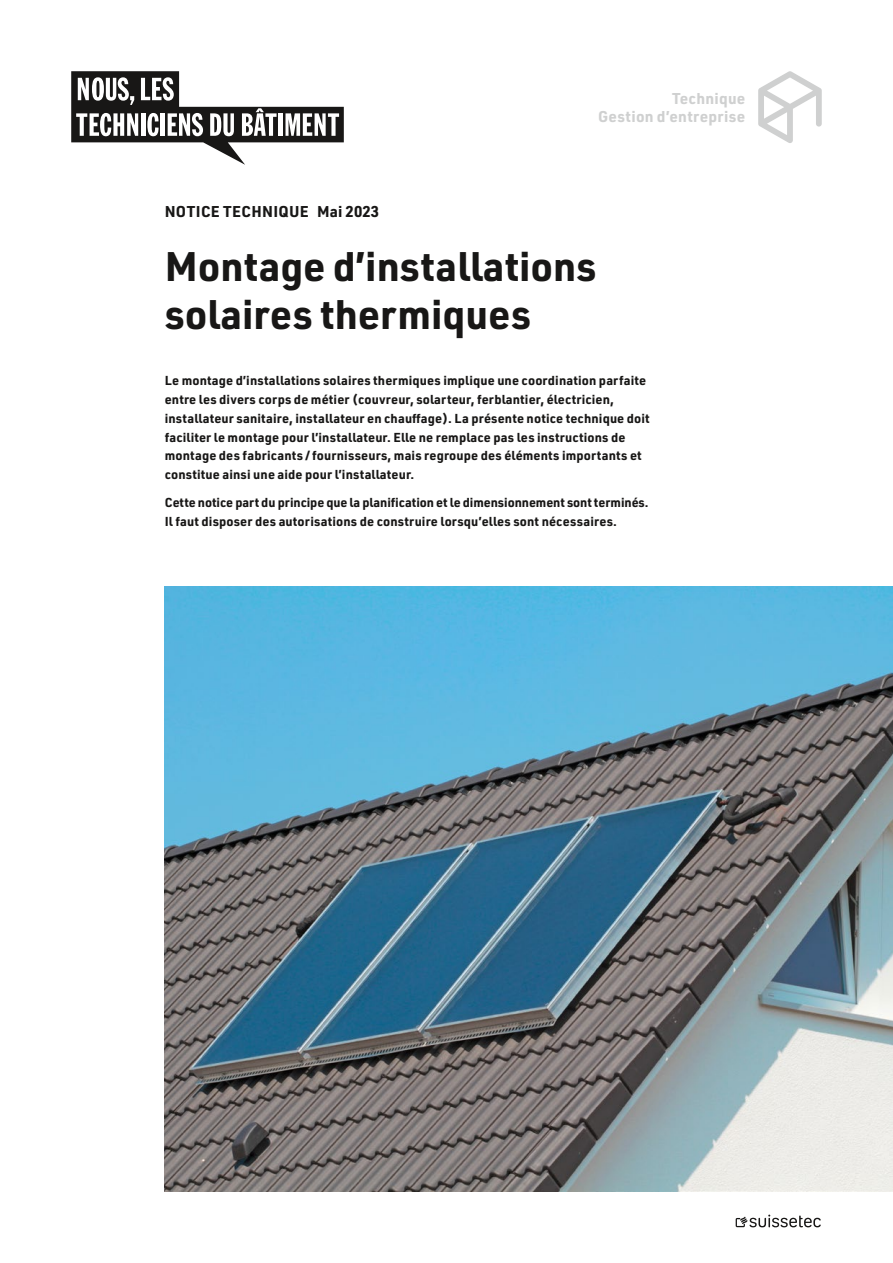
<style>
.page{position:relative;width:893px;height:1263px;background:#fff}
.page>*{position:absolute;margin:0;border:0;box-sizing:border-box;transform-origin:0 0}
.t1{font:700 40.5px/48px "URWDIN";color:#181716}
.t2{font:700 15.3px/18.8px "URWDIN";letter-spacing:.02em;color:#cfd0d0;text-align:right}
.t3{font:700 15.3px "URWDIN";letter-spacing:.02em;color:#181716}
.t4{font:700 12.75px/18.8px "URWDIN";letter-spacing:.01em;color:#181716}
</style>
<div class="page">
<svg style="left:736px;top:1214px;width:85px;height:13px"></svg>
<img style="left:165px;top:586px;width:728px;height:606px">
<svg style="left:71px;top:71px;width:273px;height:94px"></svg>
<svg style="left:758px;top:71px;width:64px;height:72px"></svg>
<p class="t3" style="left:165px;top:201px;width:216px">NOTICE TECHNIQUE Mai 2023</p>
<p class="t2" style="left:598px;top:88px;width:149px">Technique<br>Gestion d’entreprise</p>
<h1 class="t1" style="left:165px;top:241px;width:433px">Montage d’installations solaires thermiques</h1>
<p class="t4" style="left:165px;top:371px;width:486px">Le montage d’installations solaires thermiques implique une coordination parfaite entre les divers corps de métier (couvreur, solarteur, ferblantier, électricien, installateur sanitaire, installateur en chauffage). La présente notice technique doit faciliter le montage pour l’installateur. Elle ne remplace pas les instructions de montage des fabricants / fournisseurs, mais regroupe des éléments importants et constitue ainsi une aide pour l’installateur.</p>
<p class="t4" style="left:165px;top:493px;width:485px">Cette notice part du principe que la planification et le dimensionnement sont terminés.<br>Il faut disposer des autorisations de construire lorsqu’elles sont nécessaires.</p>
</div>
